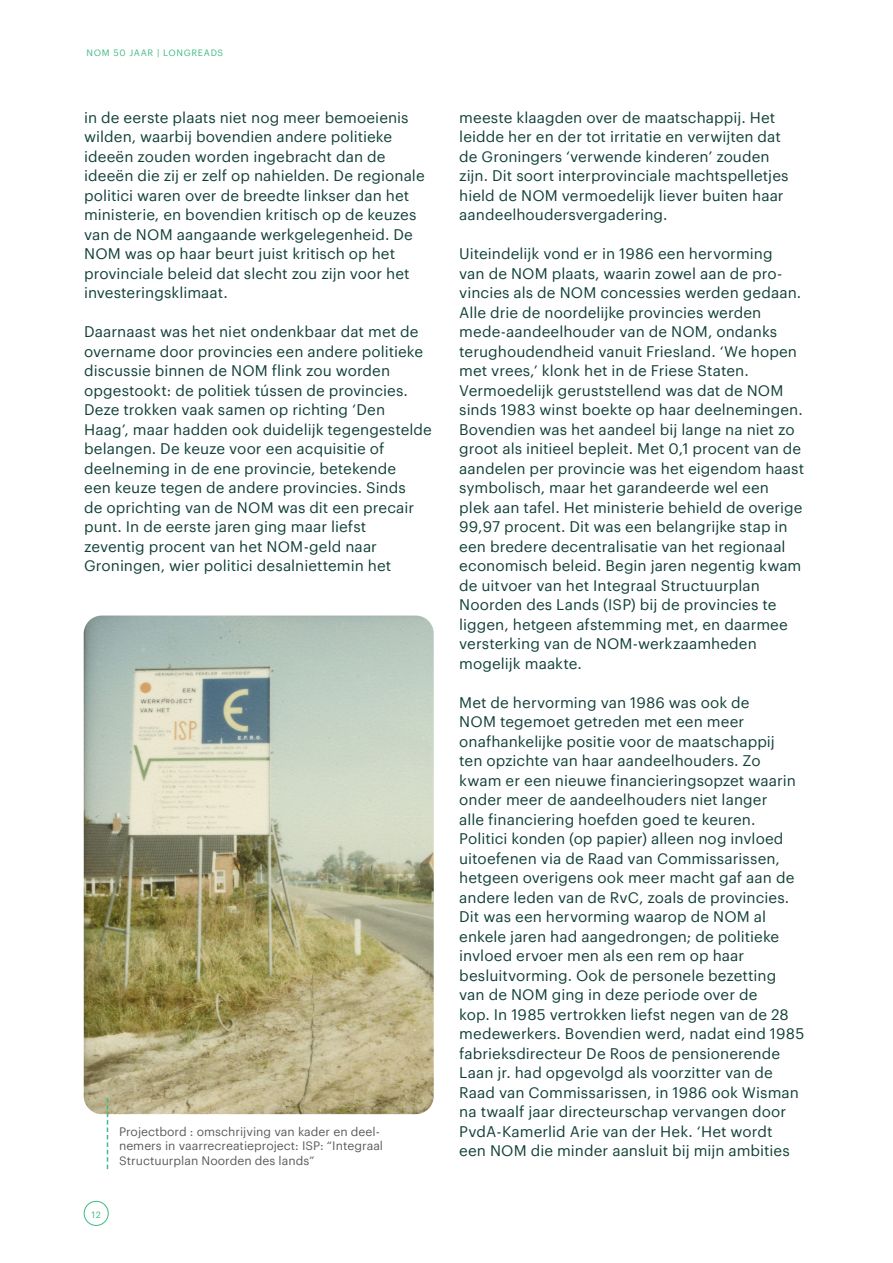
<style>
.page{position:relative;width:893px;height:1263px;background:#fff}
.page>*{position:absolute;margin:0;border:0;box-sizing:border-box;transform-origin:0 0}
.t1{font:15px/19.5px "Graphik Web";letter-spacing:.005em;color:#103f37}
.t2{font:12px/14.4px "Graphik Web";color:#5a5a5d}
.t3{font:9px "Graphik Web";letter-spacing:.075em;color:#3dba85}
</style>
<div class="page">
<div style="left:84px;top:1201px;width:25px;height:25px;border:1px solid #3dba85;border-radius:50%"></div>
<img style="left:84px;top:615px;width:350px;height:499px">
<svg style="left:107px;top:1098px;width:1px;height:71px"></svg>
<p class="t3" style="left:86px;top:46px;width:138px">NOM 50 JAAR | LONGREADS</p>
<p class="t1" style="left:84px;top:106px;width:342px">in de eerste plaats niet nog meer bemoeienis wilden, waarbij bovendien andere politieke ideeën zouden worden ingebracht dan de ideeën die zij er zelf op nahielden. De regionale politici waren over de breedte linkser dan het ministerie, en bovendien kritisch op de keuzes van de NOM aangaande werkgelegenheid. De NOM was op haar beurt juist kritisch op het provinciale beleid dat slecht zou zijn voor het investeringsklimaat.</p>
<p class="t1" style="left:84px;top:321px;width:349px">Daarnaast was het niet ondenkbaar dat met de overname door provincies een andere politieke discussie binnen de NOM flink zou worden opgestookt: de politiek tússen de provincies.<br>Deze trokken vaak samen op richting ‘Den Haag’, maar hadden ook duidelijk tegengestelde belangen. De keuze voor een acquisitie of deelneming in de ene provincie, betekende<br>een keuze tegen de andere provincies. Sinds<br>de oprichting van de NOM was dit een precair punt. In de eerste jaren ging maar liefst<br>zeventig procent van het NOM-geld naar Groningen, wier politici desalniettemin het</p>
<p class="t3" style="left:91px;top:1208px;width:11px">12</p>
<p class="t2" style="left:119px;top:1123px;width:266px">Projectbord : omschrijving van kader en deel&shy;nemers in vaarrecreatieproject: ISP: “Integraal<br>Structuurplan Noorden des lands”</p>
<p class="t1" style="left:459px;top:106px;width:331px">meeste klaagden over de maatschappij. Het leidde her en der tot irritatie en verwijten dat de Groningers ‘verwende kinderen’ zouden zijn. Dit soort interprovinciale machtspelletjes hield de NOM vermoedelijk liever buiten haar aandeelhoudersvergadering.</p>
<p class="t1" style="left:459px;top:243px;width:346px">Uiteindelijk vond er in 1986 een hervorming<br>van de NOM plaats, waarin zowel aan de pro&shy;vincies als de NOM concessies werden gedaan.<br>Alle drie de noordelijke provincies werden mede-aandeelhouder van de NOM, ondanks terughoudendheid vanuit Friesland. ‘We hopen met vrees,’ klonk het in de Friese Staten.<br>Vermoedelijk geruststellend was dat de NOM sinds 1983 winst boekte op haar deelnemingen.<br>Bovendien was het aandeel bij lange na niet zo groot als initieel bepleit. Met 0,1 procent van de aandelen per provincie was het eigendom haast symbolisch, maar het garandeerde wel een<br>plek aan tafel. Het ministerie behield de overige 99,97 procent. Dit was een belangrijke stap in een bredere decentralisatie van het regionaal economisch beleid. Begin jaren negentig kwam de uitvoer van het Integraal Structuurplan Noorden des Lands (ISP) bij de provincies te liggen, hetgeen afstemming met, en daarmee versterking van de NOM-werkzaamheden mogelijk maakte.</p>
<p class="t1" style="left:459px;top:691px;width:347px">Met de hervorming van 1986 was ook de<br>NOM tegemoet getreden met een meer onafhankelijke positie voor de maatschappij<br>ten opzichte van haar aandeelhouders. Zo kwam er een nieuwe financieringsopzet waarin onder meer de aandeelhouders niet langer<br>alle financiering hoefden goed te keuren.<br>Politici konden (op papier) alleen nog invloed uitoefenen via de Raad van Commissarissen, hetgeen overigens ook meer macht gaf aan de andere leden van de RvC, zoals de provincies.<br>Dit was een hervorming waarop de NOM al enkele jaren had aangedrongen; de politieke invloed ervoer men als een rem op haar besluitvorming. Ook de personele bezetting van de NOM ging in deze periode over de<br>kop. In 1985 vertrokken liefst negen van de 28 medewerkers. Bovendien werd, nadat eind 1985 fabrieksdirecteur De Roos de pensionerende Laan jr. had opgevolgd als voorzitter van de Raad van Commissarissen, in 1986 ook Wisman na twaalf jaar directeurschap vervangen door PvdA-Kamerlid Arie van der Hek. ‘Het wordt<br>een NOM die minder aansluit bij mijn ambities</p>
</div>
